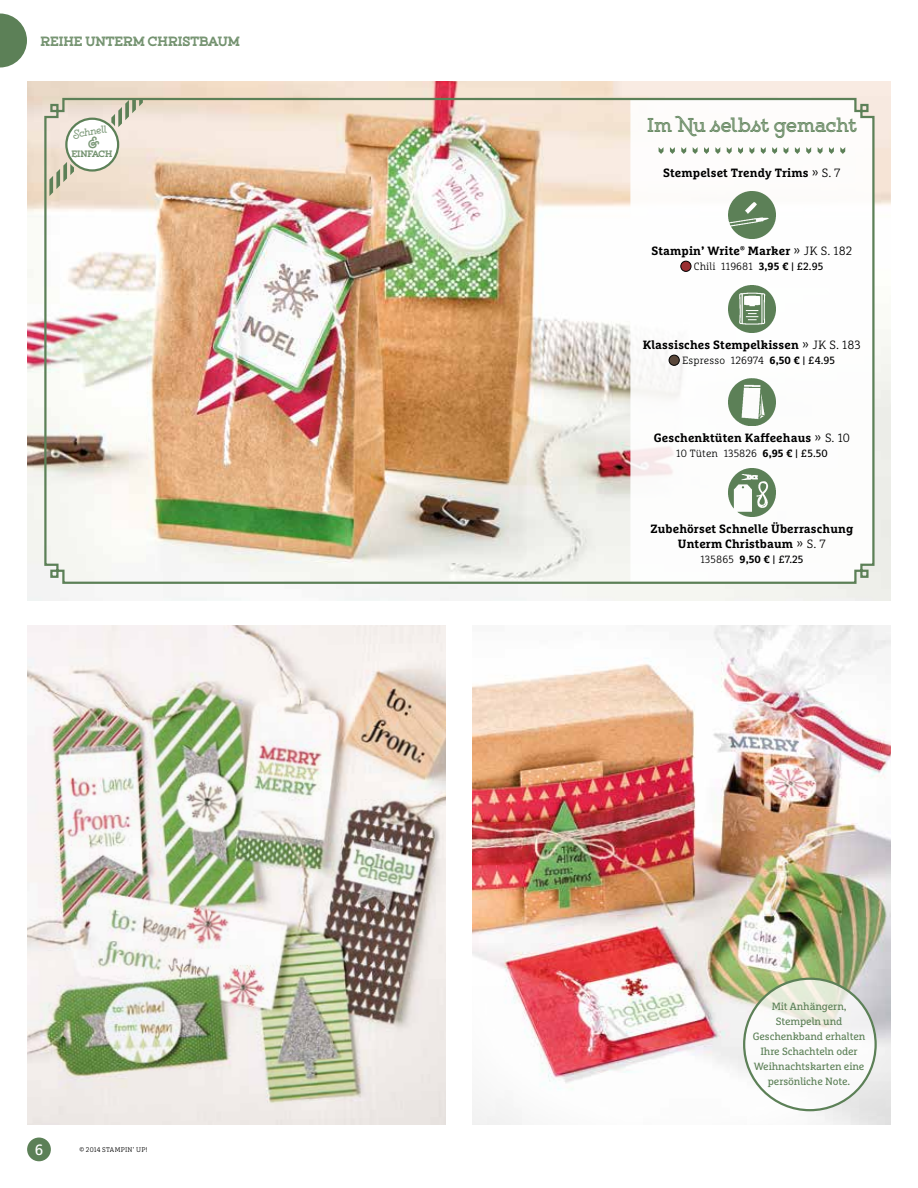
<style>
.page{position:relative;width:918px;height:1188px;background:#fff}
.page>*{position:absolute;margin:0;border:0;box-sizing:border-box;transform-origin:0 0}
.t1{font:700 18px "Gist Upright";letter-spacing:-.01em;color:#5c8057}
.t2{font:15px "Marselis Slab Pro";color:#fff}
.t3{font:14.25px "Gist";color:#5c8057}
.t4{font:700 12px/15px "Marselis Slab Pro";letter-spacing:.01em;color:#000;text-align:center}
.t5{font:800 12px "Gist Upright";color:#5c8057}
.t6{font:10.5px/15px "Marselis Slab Pro";letter-spacing:-.01em;color:#5c8057;text-align:center}
.t7{font:300 10.5px "Marselis Slab Pro";letter-spacing:.01em;color:#000}
.t8{font:9px "Gist";color:#5c8057}
.t9{font:800 8.25px "Gist Upright";letter-spacing:-.01em;color:#5c8057}
.t10{font:300 6.75px "Marselis Slab Pro";letter-spacing:.03em;color:#000}
.s1{font-weight:300}
.s2{font-weight:700}
.s3{font-weight:400}
</style>
<div class="page">
<img style="left:472px;top:625px;width:419px;height:362px">
<img style="left:27px;top:81px;width:864px;height:520px">
<img style="left:43px;top:97px;width:833px;height:488px">
<svg style="left:49px;top:160px;width:25px;height:36px"></svg>
<svg style="left:111px;top:95px;width:32px;height:35px"></svg>
<div style="left:66px;top:119px;width:52px;height:51px;background:#fff;border-radius:50%"></div>
<div style="left:65px;top:118px;width:54px;height:54px;border:2px solid #5c8057;border-radius:50%"></div>
<img style="left:27px;top:625px;width:419px;height:500px">
<img style="left:728px;top:378px;width:48px;height:48px">
<img style="left:728px;top:469px;width:48px;height:47px">
<img style="left:472px;top:987px;width:419px;height:138px">
<svg style="left:744px;top:978px;width:133px;height:133px"></svg>
<div style="left:681px;top:261px;width:10px;height:10px;background:#9a3033;border-radius:50%"></div>
<div style="left:681px;top:261px;width:10px;height:11px;border:1px solid #000;border-radius:50%"></div>
<div style="left:669px;top:355px;width:10px;height:10px;background:#5a473a;border-radius:50%"></div>
<div style="left:669px;top:355px;width:11px;height:11px;border:1px solid #000;border-radius:50%"></div>
<div style="left:27px;top:1138px;width:24px;height:23px;background:#5c8057;border-radius:50%"></div>
<svg style="left:0;top:14px;width:27px;height:54px"></svg>
<p class="t5" style="left:40px;top:32px;width:201px">REIHE UNTERM CHRISTBAUM</p>
<p class="t8" style="left:72px;top:129px;width:36px;rotate:-10deg">Schnell</p>
<p class="t3" style="left:88px;top:133px;width:13px">&amp;</p>
<p class="t9" style="left:71px;top:148px;width:42px">EINFACH</p>
<p class="t2" style="left:35px;top:1140px;width:10px">6</p>
<p class="t10" style="left:80px;top:1146px;width:70px">© 2014 STAMPIN’ UP!</p>
<h1 class="t1" style="left:647px;top:113px;width:211px">Im Nu selbst gemacht</h1>
<p class="t4" style="left:663px;top:166px;width:179px">Stempelset Trendy Trims <span class="s1">» S. 7</span></p>
<p class="t4" style="left:651px;top:243px;width:202px">Stampin’ Write<sup>®</sup> Marker <span class="s1">» JK S. 182</span></p>
<p class="t7" style="left:694px;top:260px;width:131px">Chili 119681 <span class="s2">3,95 €</span> <span class="s3">| £2.95</span></p>
<p class="t4" style="left:643px;top:337px;width:220px">Klassisches Stempelkissen <span class="s1">» JK S. 183</span></p>
<p class="t7" style="left:682px;top:354px;width:154px">Espresso 126974 <span class="s2">6,50 €</span> <span class="s3">| £4.95</span></p>
<p class="t4" style="left:654px;top:430px;width:198px">Geschenktüten Kaffeehaus <span class="s1">» S. 10</span></p>
<p class="t7" style="left:676px;top:447px;width:153px">10 Tüten 135826 <span class="s2">6,95 €</span> <span class="s3">| £5.50</span></p>
<p class="t4" style="left:651px;top:521px;width:204px">Zubehörset Schnelle Überraschung<br>Unterm Christbaum <span class="s1">» S. 7</span></p>
<p class="t7" style="left:700px;top:553px;width:105px">135865 <span class="s2">9,50 €</span> <span class="s3">| £7.25</span></p>
<p class="t6" style="left:753px;top:998px;width:114px">Mit Anhängern,<br>Stempeln und<br>Geschenkband erhalten<br>Ihre Schachteln oder<br>Weihnachtskarten eine persönliche Note.</p>
</div>
